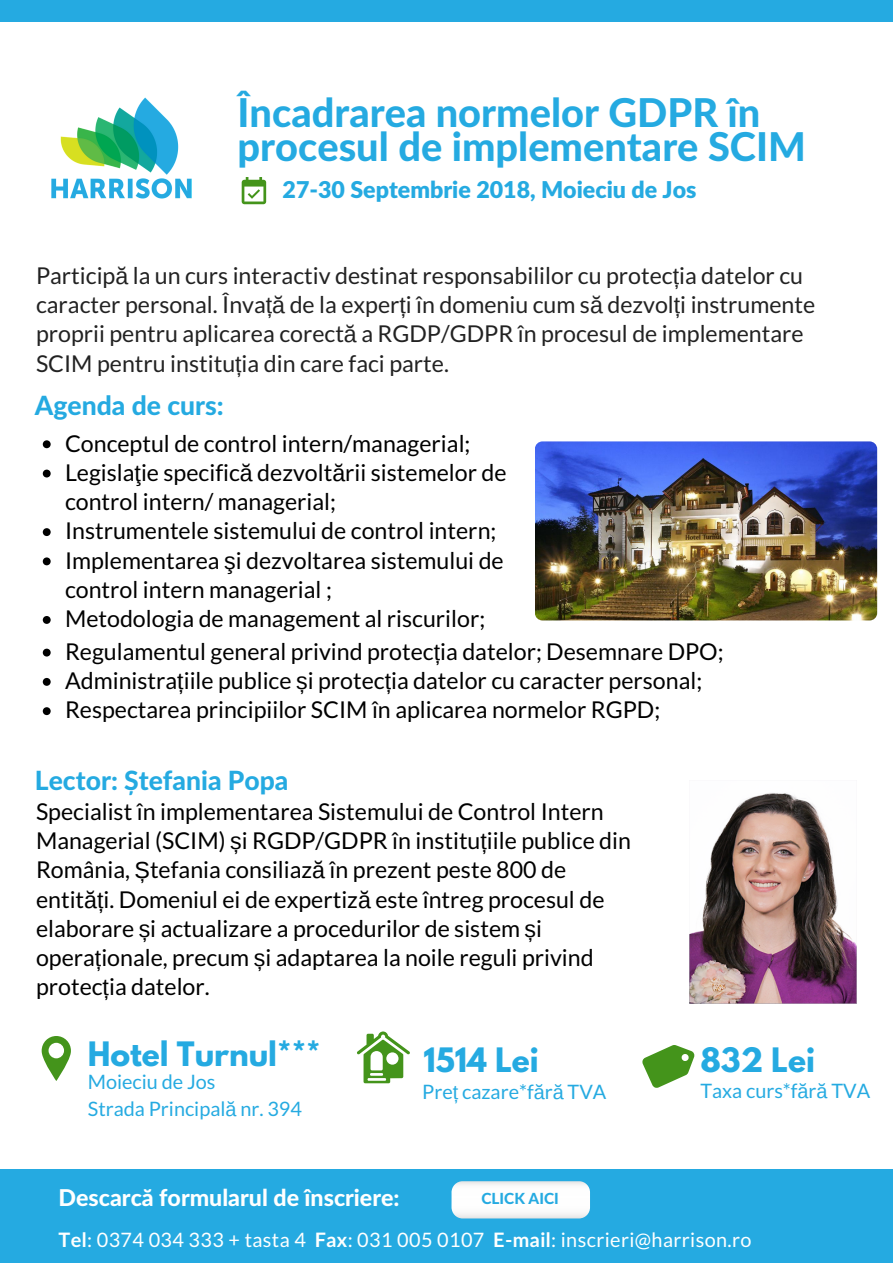
<style>
.page{position:relative;width:893px;height:1263px;background:#fff}
.page>*{position:absolute;margin:0;border:0;box-sizing:border-box;transform-origin:0 0}
.t1{font:800 39.75px/33.8px "Lato Latin";color:#25aae1}
.t2{font:700 29.85px "League Spartan";color:#25aae1}
.t3{font:800 26.55px "Lato Latin";color:#25aae1}
.t4{font:23.25px/29.2px "Lato";color:#000}
.t5{font:23.25px/29.2px "Lato";color:#222}
.t6{font:900 23.25px "Lato Latin";color:#25aae1}
.t7{font:800 23.25px "Lato Latin";color:#fff}
.t8{font:19.8px/27px "Lato";color:#25aae1}
.t9{font:19.8px "Lato";letter-spacing:.02em;color:#fff}
.t10{font:800 15.3px "Lato Latin";color:#25aae1}
.s1{font-family:"Liberation Sans"}
.s2{font-weight:700}
</style>
<div class="page">
<div style="left:0;top:1169px;width:893px;height:94px;background:#25aae1"></div>
<div style="left:452px;top:1181px;width:138px;height:37px;background:#bfbfbf;border-radius:11px;opacity:.2"></div>
<svg style="left:43px;top:440px;width:8px;height:8px"></svg>
<svg style="left:43px;top:470px;width:8px;height:7px"></svg>
<svg style="left:43px;top:528px;width:8px;height:8px"></svg>
<svg style="left:43px;top:557px;width:8px;height:8px"></svg>
<svg style="left:43px;top:616px;width:8px;height:8px"></svg>
<img style="left:51px;top:97px;width:141px;height:102px">
<svg style="left:42px;top:1036px;width:29px;height:45px"></svg>
<div style="left:0;top:0;width:893px;height:21px;background:#25aae1"></div>
<img style="left:535px;top:441px;width:342px;height:179px;border-radius:8px">
<svg style="left:642px;top:1045px;width:53px;height:43px"></svg>
<svg style="left:357px;top:1031px;width:53px;height:52px"></svg>
<svg style="left:242px;top:177px;width:24px;height:27px"></svg>
<svg style="left:43px;top:649px;width:8px;height:7px"></svg>
<svg style="left:43px;top:678px;width:8px;height:8px"></svg>
<svg style="left:43px;top:707px;width:8px;height:8px"></svg>
<img style="left:689px;top:793px;width:168px;height:210px">
<h1 class="t1" style="left:238px;top:94px;width:570px">Încadrarea normelor GDPR în procesul de implementare SCIM</h1>
<p class="t6" style="left:283px;top:175px;width:415px">27-30 Septembrie 2018, Moieciu de Jos</p>
<p class="t5" style="left:36px;top:260px;width:781px">Particip<span class="s1">ă</span> la un curs interactiv destinat responsabililor cu protec<span class="s1">ț</span>ia datelor cu caracter personal. Înva<span class="s1">ță</span> de la exper<span class="s1">ț</span>i în domeniu cum s<span class="s1">ă</span> dezvol<span class="s1">ț</span>i instrumente proprii pentru aplicarea corect<span class="s1">ă</span> a RGDP/GDPR în procesul de implementare SCIM pentru institu<span class="s1">ț</span>ia din care faci parte.</p>
<p class="t3" style="left:35px;top:389px;width:190px">Agenda de curs:</p>
<p class="t4" style="left:65px;top:428px;width:443px">Conceptul de control intern/managerial; Legisla<span class="s1">ţ</span>ie specific<span class="s1">ă</span> dezvolt<span class="s1">ă</span>rii sistemelor de control intern/ managerial;<br>Instrumentele sistemului de control intern; Implementarea <span class="s1">ş</span>i dezvoltarea sistemului de control intern managerial ;<br>Metodologia de management al riscurilor;</p>
<p class="t4" style="left:65px;top:636px;width:660px">Regulamentul general privind protec<span class="s1">ț</span>ia datelor; Desemnare DPO;<br>Administra<span class="s1">ț</span>iile publice <span class="s1">ș</span>i protec<span class="s1">ț</span>ia datelor cu caracter personal;<br>Respectarea principiilor SCIM în aplicarea normelor RGPD;</p>
<p class="t3" style="left:35px;top:764px;width:255px">Lector: Ștefania Popa</p>
<p class="t4" style="left:36px;top:796px;width:596px">Specialist în implementarea Sistemului de Control Intern Managerial (SCIM) <span class="s1">ș</span>i RGDP/GDPR în institu<span class="s1">ț</span>iile publice din România, <span class="s1">Ș</span>tefania consiliaz<span class="s1">ă</span> în prezent peste 800 de entit<span class="s1">ăț</span>i. Domeniul ei de expertiz<span class="s1">ă</span> este întreg procesul de elaborare <span class="s1">ș</span>i actualizare a procedurilor de sistem <span class="s1">ș</span>i opera<span class="s1">ț</span>ionale, precum <span class="s1">ș</span>i adaptarea la noile reguli privind protec<span class="s1">ț</span>ia datelor.</p>
<p class="t2" style="left:88px;top:1039px;width:234px">Hotel Turnul***</p>
<p class="t8" style="left:88px;top:1068px;width:216px">Moieciu de Jos<br>Strada Principal<span class="s1">ă</span> nr. 394</p>
<p class="t8" style="left:422px;top:1078px;width:186px">Pre<span class="s1">ț</span> cazare*f<span class="s1">ă</span>r<span class="s1">ă</span> TVA</p>
<p class="t2" style="left:423px;top:1045px;width:117px">1514 Lei</p>
<p class="t7" style="left:59px;top:1183px;width:343px">Descarcă formularul de înscriere:</p>
<p class="t10" style="left:481px;top:1189px;width:79px">CLICK AICI</p>
<p class="t2" style="left:700px;top:1045px;width:116px">832 Lei</p>
<p class="t8" style="left:700px;top:1077px;width:171px">Taxa curs*f<span class="s1">ă</span>r<span class="s1">ă</span> TVA</p>
<p class="t9" style="left:59px;top:1227px;width:695px"><span class="s2">Tel</span>: 0374 034 333 + tasta 4 <span class="s2">Fax</span>: 031 005 0107 <span class="s2">E-mail</span>: inscrieri@harrison.ro</p>
</div>
